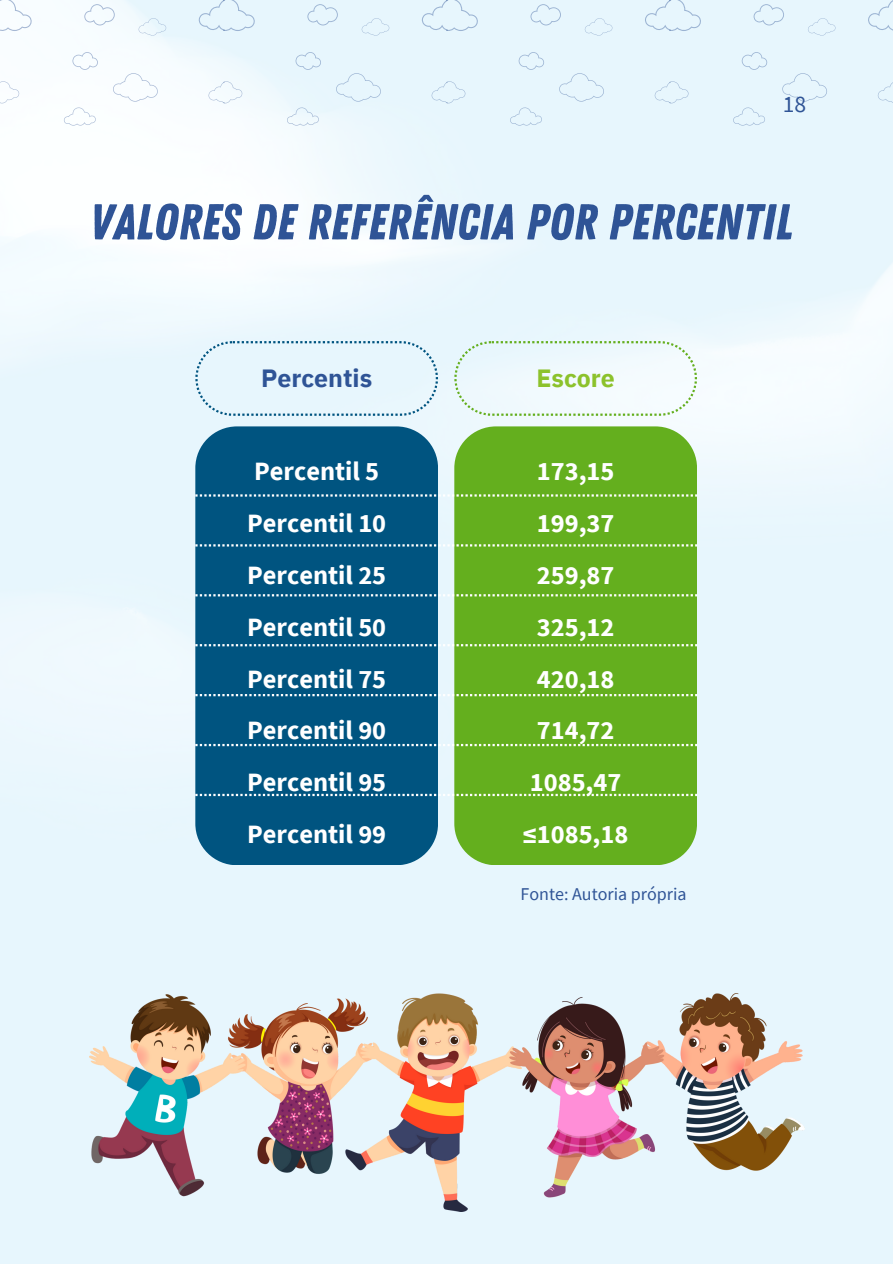
<style>
.page{position:relative;width:893px;height:1264px;background:#fff}
.page>*{position:absolute;margin:0;border:0;box-sizing:border-box;transform-origin:0 0}
.t1{font:50.4px "Zing Rust Base";color:#2f5496}
.t2{font:700 26.4px/51.8px "Source Sans Pro";color:#fff}
.t3{font:700 24.9px "IBM Plex Sans";color:#2f5496}
.t4{font:700 24.9px "IBM Plex Sans";color:#8cc22c}
.t5{font:23.55px "Source Sans Pro";color:#2f5496}
.t6{font:18px "Source Sans Pro";color:#2f5496}
</style>
<div class="page">
<img style="left:0;top:0;width:892px;height:1263px">
<div style="left:195px;top:426px;width:243px;height:439px;background:#005480;border-radius:42px"></div>
<div style="left:454px;top:426px;width:243px;height:439px;background:#64af1e;border-radius:42px"></div>
<div style="left:195px;top:341px;width:243px;height:74px;background:#e7f6fd"></div>
<svg style="left:454px;top:341px;width:243px;height:74px"></svg>
<svg style="left:195px;top:494px;width:502px;height:2px"></svg>
<svg style="left:195px;top:544px;width:502px;height:2px"></svg>
<svg style="left:195px;top:594px;width:502px;height:2px"></svg>
<svg style="left:195px;top:644px;width:502px;height:2px"></svg>
<svg style="left:195px;top:694px;width:502px;height:2px"></svg>
<svg style="left:195px;top:744px;width:502px;height:2px"></svg>
<svg style="left:195px;top:793px;width:502px;height:3px"></svg>
<img style="left:89px;top:993px;width:715px;height:218px">
<svg style="left:72px;top:52px;width:26px;height:18px"></svg>
<svg style="left:138px;top:18px;width:28px;height:18px"></svg>
<svg style="left:0;top:0;width:33px;height:32px"></svg>
<svg style="left:84px;top:4px;width:31px;height:21px"></svg>
<svg style="left:113px;top:73px;width:45px;height:29px"></svg>
<svg style="left:0;top:81px;width:19px;height:22px"></svg>
<svg style="left:63px;top:107px;width:33px;height:19px"></svg>
<svg style="left:295px;top:52px;width:26px;height:18px"></svg>
<svg style="left:361px;top:18px;width:28px;height:18px"></svg>
<svg style="left:198px;top:0;width:58px;height:32px"></svg>
<svg style="left:307px;top:4px;width:31px;height:21px"></svg>
<svg style="left:336px;top:73px;width:45px;height:29px"></svg>
<svg style="left:208px;top:81px;width:34px;height:22px"></svg>
<svg style="left:286px;top:107px;width:33px;height:19px"></svg>
<svg style="left:518px;top:52px;width:26px;height:18px"></svg>
<svg style="left:584px;top:18px;width:28px;height:18px"></svg>
<svg style="left:421px;top:0;width:57px;height:32px"></svg>
<svg style="left:530px;top:4px;width:31px;height:21px"></svg>
<svg style="left:559px;top:73px;width:45px;height:29px"></svg>
<svg style="left:431px;top:81px;width:34px;height:22px"></svg>
<svg style="left:509px;top:107px;width:33px;height:19px"></svg>
<svg style="left:741px;top:52px;width:26px;height:18px"></svg>
<svg style="left:807px;top:18px;width:28px;height:18px"></svg>
<svg style="left:867px;top:0;width:25px;height:32px"></svg>
<svg style="left:644px;top:0;width:57px;height:32px"></svg>
<svg style="left:753px;top:4px;width:31px;height:21px"></svg>
<svg style="left:782px;top:73px;width:45px;height:29px"></svg>
<svg style="left:877px;top:81px;width:15px;height:22px"></svg>
<svg style="left:654px;top:81px;width:34px;height:22px"></svg>
<svg style="left:732px;top:107px;width:33px;height:19px"></svg>
<h2 class="t5" style="left:782px;top:88px;width:25px">18</h2>
<h1 class="t1" style="left:89px;top:192px;width:705px">VALORES DE REFERÊNCIA POR PERCENTIL</h1>
<p class="t3" style="left:261px;top:361px;width:113px">Percentis</p>
<p class="t4" style="left:536px;top:361px;width:80px">Escore</p>
<p class="t2" style="left:247px;top:445px;width:140px">Percentil 5<br>Percentil 10<br>Percentil 25<br>Percentil 50<br>Percentil 75<br>Percentil 90<br>Percentil 95<br>Percentil 99</p>
<p class="t2" style="left:523px;top:445px;width:107px;text-align:center">173,15<br>199,37<br>259,87<br>325,12<br>420,18<br>714,72<br>1085,47 ≤1085,18</p>
<h2 class="t6" style="left:520px;top:882px;width:168px">Fonte: Autoria própria</h2>
</div>
